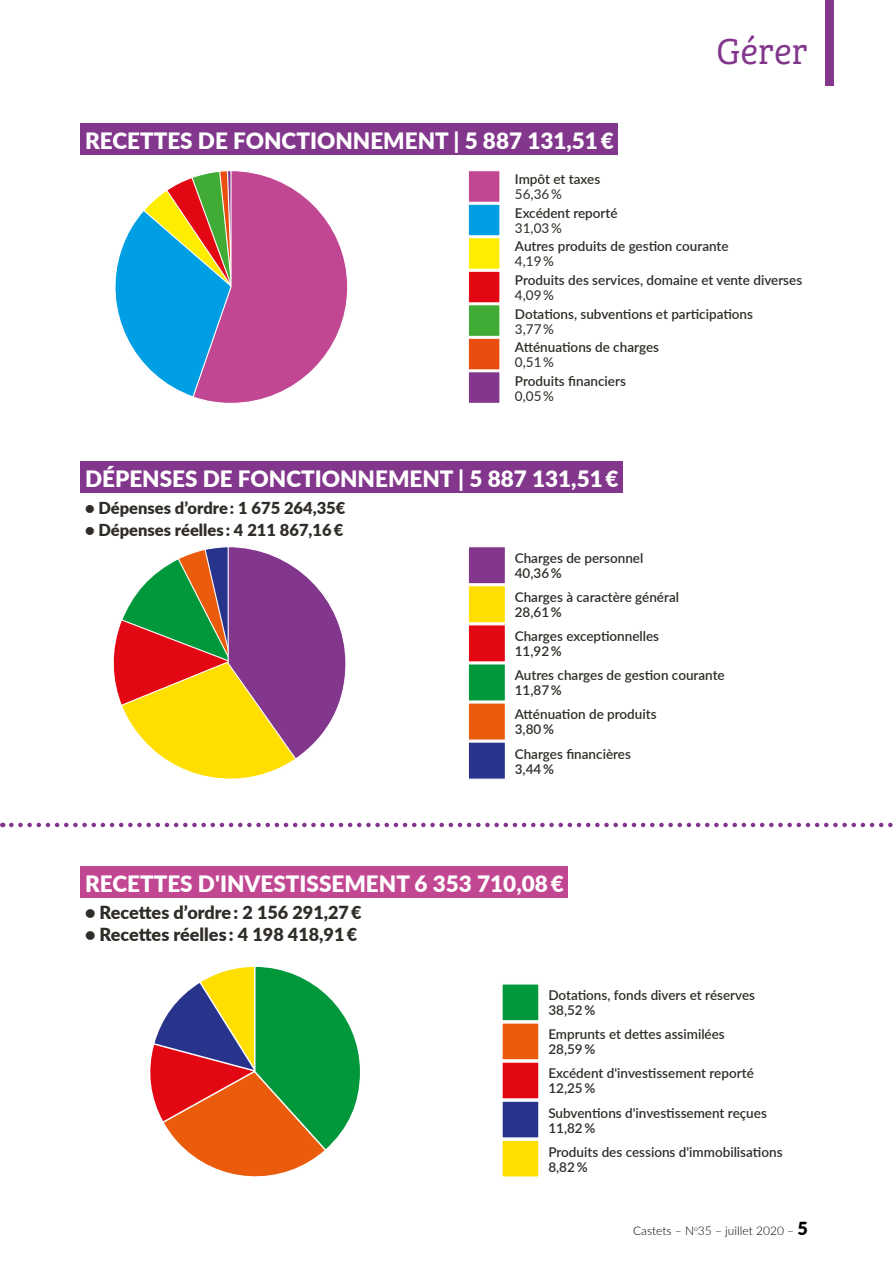
<style>
.page{position:relative;width:893px;height:1263px;background:#fff}
.page>*{position:absolute;margin:0;border:0;box-sizing:border-box;transform-origin:0 0}
.t1{font:37.5px "Bree Serif Lt";color:#82368c}
.t2{font:900 22.5px "Lato";color:#fff}
.t3{font:900 18px "Lato";color:#302d28}
.t4{font:900 16.5px "Lato";color:#302d28}
.t5{font:600 13.5px/15px "Lato";color:#302d28}
.t6{font:13.5px "Lato";color:#302d28}
.t7{font:300 12px "Lato";color:#000}
.s1{font-weight:900;font-size:18px}
</style>
<div class="page">
<svg style="left:113px;top:546px;width:233px;height:234px"></svg>
<div style="left:468px;top:546px;width:38px;height:38px;background:#82368c;border:1px solid #fff"></div>
<div style="left:468px;top:663px;width:38px;height:38px;background:#00983a;border:1px solid #fff"></div>
<div style="left:468px;top:585px;width:38px;height:38px;background:#ffde00;border:1px solid #fff"></div>
<div style="left:468px;top:702px;width:38px;height:39px;background:#ea5b0b;border:1px solid #fff"></div>
<div style="left:468px;top:624px;width:38px;height:38px;background:#e30613;border:1px solid #fff"></div>
<div style="left:468px;top:741px;width:38px;height:39px;background:#28348b;border:1px solid #fff"></div>
<div style="left:81px;top:461px;width:542px;height:31px;background:#82368c"></div>
<svg style="left:11px;top:823px;width:882px;height:4px"></svg>
<svg style="left:115px;top:170px;width:233px;height:233px"></svg>
<div style="left:468px;top:170px;width:32px;height:33px;background:#c24793;border:1px solid #fff"></div>
<div style="left:468px;top:271px;width:32px;height:32px;background:#e30613;border:1px solid #fff"></div>
<div style="left:468px;top:204px;width:32px;height:32px;background:#009fe3;border:1px solid #fff"></div>
<div style="left:468px;top:304px;width:32px;height:33px;background:#40ab35;border:1px solid #fff"></div>
<div style="left:468px;top:237px;width:32px;height:33px;background:#ffed00;border:1px solid #fff"></div>
<div style="left:468px;top:371px;width:32px;height:33px;background:#82368c;border:1px solid #fff"></div>
<div style="left:468px;top:338px;width:32px;height:32px;background:#e94e0f;border:1px solid #fff"></div>
<div style="left:81px;top:124px;width:537px;height:31px;background:#82368c"></div>
<div style="left:501px;top:983px;width:39px;height:39px;background:#00983a;border:2px solid #fff"></div>
<div style="left:501px;top:1100px;width:39px;height:39px;background:#28348b;border:2px solid #fff"></div>
<div style="left:501px;top:1022px;width:39px;height:39px;background:#ea5b0b;border:2px solid #fff"></div>
<div style="left:501px;top:1139px;width:39px;height:39px;background:#ffde00;border:2px solid #fff"></div>
<div style="left:501px;top:1061px;width:39px;height:39px;background:#e30613;border:2px solid #fff"></div>
<div style="left:81px;top:866px;width:487px;height:31px;background:#c24793"></div>
<svg style="left:150px;top:966px;width:210px;height:211px"></svg>
<div style="left:825px;top:0;width:8px;height:85px;background:#82368c"></div>
<h2 class="t2" style="left:85px;top:124px;width:530px">RECETTES DE FONCTIONNEMENT | 5 887 131,51 €</h2>
<h1 class="t1" style="left:716px;top:24px;width:93px">Gérer</h1>
<p class="t5" style="left:515px;top:171px;width:87px">Impôt et taxes</p>
<p class="t6" style="left:515px;top:185px;width:48px">56,36 %</p>
<p class="t5" style="left:515px;top:205px;width:104px">Excédent reporté</p>
<p class="t6" style="left:515px;top:218px;width:48px">31,03 %</p>
<p class="t5" style="left:515px;top:238px;width:215px">Autres produits de gestion courante</p>
<p class="t6" style="left:515px;top:252px;width:41px">4,19 %</p>
<p class="t5" style="left:515px;top:272px;width:289px">Produits des services, domaine et vente diverses</p>
<p class="t6" style="left:515px;top:285px;width:41px">4,09 %</p>
<p class="t5" style="left:515px;top:305px;width:240px">Dotations, subventions et participations</p>
<p class="t6" style="left:515px;top:319px;width:41px">3,77 %</p>
<p class="t5" style="left:515px;top:339px;width:146px">Atténuations de charges</p>
<p class="t6" style="left:515px;top:352px;width:41px">0,51 %</p>
<p class="t5" style="left:515px;top:372px;width:112px">Produits financiers</p>
<p class="t6" style="left:515px;top:386px;width:41px">0,05 %</p>
<h2 class="t2" style="left:85px;top:462px;width:535px">DÉPENSES DE FONCTIONNEMENT | 5 887 131,51 €</h2>
<p class="t4" style="left:85px;top:495px;width:262px">• Dépenses d’ordre : 1 675 264,35€</p>
<p class="t4" style="left:85px;top:518px;width:260px">• Dépenses réelles : 4 211 867,16 €</p>
<p class="t5" style="left:515px;top:550px;width:130px">Charges de personnel<br>40,36 %</p>
<p class="t5" style="left:515px;top:589px;width:166px">Charges à caractère général<br>28,61 %</p>
<p class="t5" style="left:515px;top:628px;width:146px">Charges exceptionnelles<br>11,92 %</p>
<p class="t5" style="left:515px;top:667px;width:212px">Autres charges de gestion courante<br>11,87 %</p>
<p class="t5" style="left:515px;top:706px;width:143px">Atténuation de produits<br>3,80 %</p>
<p class="t5" style="left:515px;top:745px;width:118px">Charges financières<br>3,44 %</p>
<h2 class="t2" style="left:85px;top:867px;width:480px">RECETTES D'INVESTISSEMENT 6 353 710,08 €</h2>
<h3 class="t3" style="left:85px;top:899px;width:278px">• Recettes d’ordre : 2 156 291,27 €</h3>
<h3 class="t3" style="left:85px;top:921px;width:274px">• Recettes réelles : 4 198 418,91 €</h3>
<p class="t5" style="left:548px;top:987px;width:208px">Dotations, fonds divers et réserves<br>38,52 %</p>
<p class="t5" style="left:548px;top:1026px;width:178px">Emprunts et dettes assimilées<br>28,59 %</p>
<p class="t5" style="left:548px;top:1065px;width:207px">Excédent d'investissement reporté<br>12,25 %</p>
<p class="t5" style="left:548px;top:1104px;width:220px">Subventions d'investissement reçues<br>11,82 %</p>
<p class="t5" style="left:548px;top:1143px;width:236px">Produits des cessions d'immobilisations<br>8,82 %</p>
<p class="t7" style="left:633px;top:1222px;width:176px">Castets – N<sup>o</sup>35 – juillet 2020 – <span class="s1">5</span></p>
</div>
